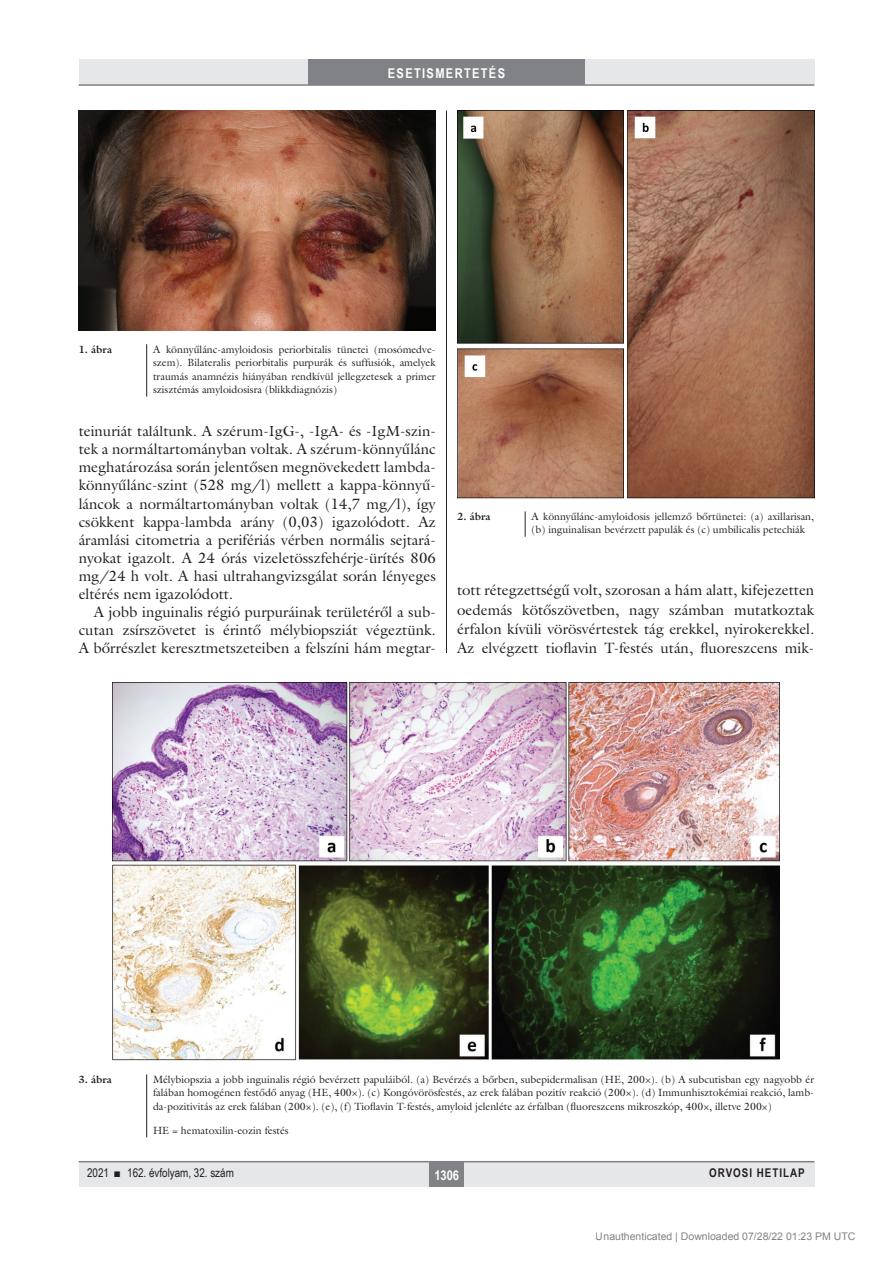
<style>
.page{position:relative;width:893px;height:1263px;background:#fff}
.page>*{position:absolute;margin:0;border:0;box-sizing:border-box;transform-origin:0 0}
.Body_Text{font:15px/18px "Galliard Reg";color:#231f20;text-align:justify}
.t1{font:700 13.5px "Arial Narrow";letter-spacing:.1em;color:#fff}
.t2{font:12px "Arial Narrow";color:#231f20}
.t3{font:700 12px "Arial Narrow";letter-spacing:.08em;color:#231f20}
.kepalairas2{font:10.5px/13.5px "Galliard Reg";color:#231f20;text-align:justify}
.t4{font:10.5px "Arial";color:rgb(0 0 0/.5)}
.kepalairas1{font:700 10.5px "Galliard Reg";color:#231f20}
</style>
<div class="page">
<div style="left:79px;top:1161px;width:735px;height:25px;background:#e6e7e9"></div>
<hr style="left:79px;top:1161px;width:735px;height:1px;background:#808285">
<div style="left:430px;top:1161px;width:34px;height:25px;background:#808285"></div>
<div style="left:79px;top:60px;width:735px;height:25px;background:#e6e7e9"></div>
<div style="left:308px;top:60px;width:277px;height:25px;background:#808285"></div>
<hr style="left:79px;top:84px;width:735px;height:2px;background:#808285">
<hr style="left:446px;top:111px;width:1px;height:1026px;background:#231f20">
<div style="left:78px;top:653px;width:736px;height:421px;background:#fff"></div>
<img style="left:113px;top:682px;width:667px;height:379px">
<img style="left:79px;top:111px;width:357px;height:220px">
<hr style="left:146px;top:344px;width:1px;height:53px;background:#231f20">
<svg style="left:525px;top:511px;width:1px;height:26px"></svg>
<img style="left:457px;top:111px;width:357px;height:387px">
<div style="left:79px;top:1074px;width:735px;height:63px;background:#fff"></div>
<hr style="left:146px;top:1074px;width:1px;height:63px;background:#231f20">
<p class="t1" style="left:388px;top:63px;width:119px">ESETISMERTETÉS</p>
<p class="kepalairas1" style="left:79px;top:342px;width:35px">1. ábra</p>
<p class="kepalairas2" style="left:153px;top:342px;width:284px">A könnyűlánc-amyloidosis periorbitalis tünetei (mosómedve&shy;szem). Bilateralis periorbitalis purpurák és suffusiók, amelyek traumás anamnézis hiányában rendkívül jellegzetesek a primer szisztémás amyloidosisra (blikkdiagnózis)</p>
<p class="Body_Text" style="left:79px;top:422px;width:359px">teinuriát találtunk. A szérum-IgG-, -IgA- és -IgM-szin&shy;tek a normáltartományban voltak. A szérum-könnyűlánc meghatározása során jelentősen megnövekedett lambda&shy;könnyűlánc-szint (528 mg/l) mellett a kappa-könnyű&shy;láncok a normáltartományban voltak (14,7 mg/l), így csökkent kappa-lambda arány (0,03) igazolódott. Az áramlási citometria a perifériás vérben normális sejtará&shy;nyokat igazolt. A 24 órás vizeletösszfehérje-ürítés 806 mg/24 h volt. A hasi ultrahangvizsgálat során lényeges eltérés nem igazolódott.</p>
<p class="Body_Text" style="left:79px;top:602px;width:359px;text-indent:15px">A jobb inguinalis régió purpuráinak területéről a sub&shy;cutan zsírszövetet is érintő mélybiopsziát végeztünk.<br>A bőrrészlet keresztmetszeteiben a felszíni hám megtar-</p>
<p class="kepalairas1" style="left:457px;top:509px;width:35px">2. ábra</p>
<p class="kepalairas2" style="left:531px;top:509px;width:284px">A könnyűlánc-amyloidosis jellemző bőrtünetei: (a) axillarisan, (b) inguinalisan bevérzett papulák és (c) umbilicalis petechiák</p>
<p class="Body_Text" style="left:457px;top:581px;width:359px;line-height:19px">tott rétegzettségű volt, szorosan a hám alatt, kifejezetten oedemás kötőszövetben, nagy számban mutatkoztak érfalon kívüli vörösvértestek tág erekkel, nyirokerekkel.<br>Az elvégzett tioflavin T-festés után, fluoreszcens mik-</p>
<p class="kepalairas1" style="left:79px;top:1072px;width:35px">3. ábra</p>
<p class="kepalairas2" style="left:153px;top:1072px;width:662px">Mélybiopszia a jobb inguinalis régió bevérzett papuláiból. (a) Bevérzés a bőrben, subepidermalisan (HE, 200×). (b) A subcutisban egy nagyobb ér falában homogénen festődő anyag (HE, 400×). (c) Kongóvörösfestés, az erek falában pozitív reakció (200×). (d) Immunhisztokémiai reakció, lamb&shy;da-pozitivitás az erek falában (200×). (e), (f) Tioflavin T-festés, amyloid jelenléte az érfalban (fluoreszcens mikroszkóp, 400×, illetve 200×)</p>
<p class="kepalairas2" style="left:153px;top:1123px;width:137px">HE = hematoxilin-eozin festés</p>
<p class="t2" style="left:87px;top:1164px;width:148px">2021 ■ 162. évfolyam, 32. szám</p>
<p class="t1" style="left:434px;top:1165px;width:26px">1306</p>
<p class="t3" style="left:709px;top:1164px;width:97px">ORVOSI HETILAP</p>
<p class="t4" style="left:596px;top:1231px;width:261px">Unauthenticated | Downloaded 07/28/22 01:23 PM UTC</p>
</div>
